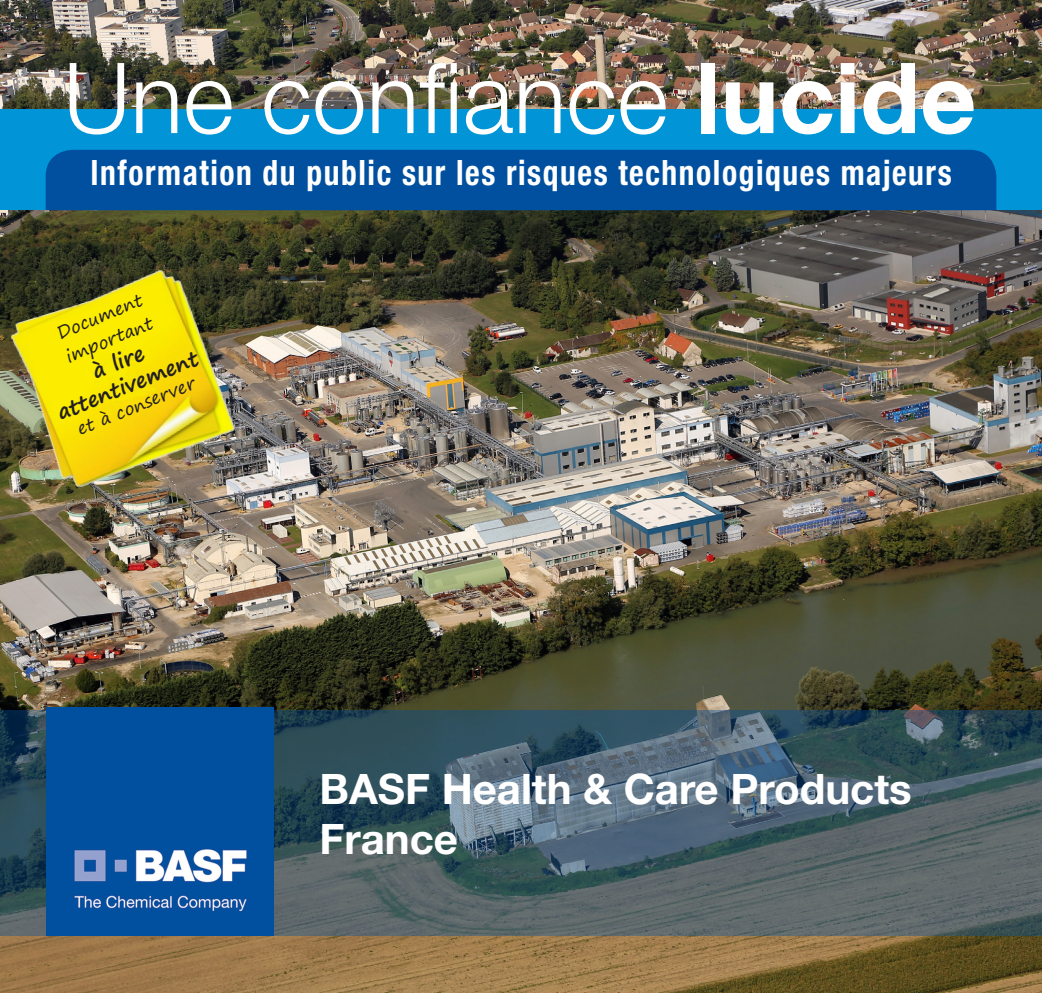
<style>
.page{position:relative;width:1042px;height:993px;background:#fff}
.page>*{position:absolute;margin:0;border:0;box-sizing:border-box;transform-origin:0 0}
.t1{font:300 98px "Helvetica Neue LT Pro";color:#fff}
.t2{font:700 42px/50.4px "Helvetica Neue LT Pro";color:#fff}
.t3{font:700 condensed 35px "Helvetica Neue LT Pro";letter-spacing:.05em;color:#fff;scale:.9 1}
.t4{font:700 21px "Segoe Print";color:#231f20}
.t5{font:17.5px/25.2px "Segoe Print";color:#231f20}
.s1{font-weight:700}
</style>
<div class="page">
<img style="left:0;top:0;width:1042px;height:992px">
<svg style="left:0;top:710px;width:1042px;height:225px;background:#485d67"></svg>
<img style="left:46px;top:707px;width:228px;height:228px">
<img style="left:0;top:255px;width:245px;height:244px">
<div style="left:0;top:109px;width:1042px;height:101px;background:#0195d7"></div>
<div style="left:46px;top:150px;width:950px;height:60px;background:#01509f"></div>
<p class="t1" style="left:63px;top:38px;width:914px">Une confiance <span class="s1">lucide</span></p>
<p class="t3" style="left:91px;top:151px;width:958px">Information du public sur les risques technologiques majeurs</p>
<p class="t5" style="left:52px;top:321px;width:94px;rotate:-22deg">Document important</p>
<p class="t4" style="left:86px;top:354px;width:56px;rotate:-22deg">à lire</p>
<p class="t4" style="left:51px;top:395px;width:152px;rotate:-22deg">attentivement</p>
<p class="t5" style="left:73px;top:417px;width:127px;rotate:-22deg">et à conserver</p>
<p class="t2" style="left:319px;top:762px;width:594px">BASF Health &amp; Care Products<br>France</p>
</div>
